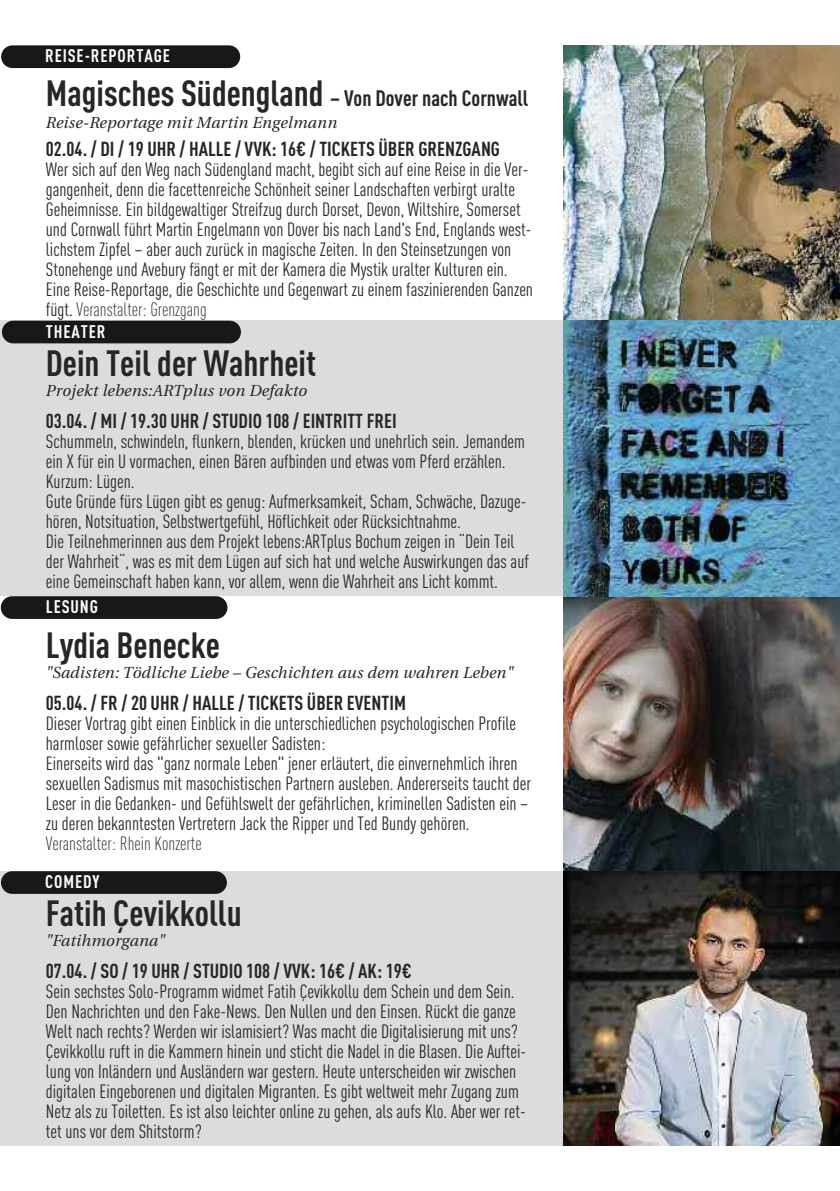
<style>
.page{position:relative;width:840px;height:1191px;background:#fff}
.page>*{position:absolute;margin:0;border:0;box-sizing:border-box;transform-origin:0 0}
.t1{font:700 36px "DIN Cond";color:#272526}
.t2{font:700 22px "DIN Cond";color:#272526}
.t3{font:700 20px "DIN Cond";color:#272526}
.t4{font:19px/20px "DIN Cond";color:#272526}
.t5{font:300 19px "DIN Cond";color:#272526}
.t6{font:700 18px "DIN Cond";letter-spacing:.05em;color:#fff}
.t7{font:italic 16px "Utopia";letter-spacing:.015em;color:#272526}
.s1{font-size:36px}
.s2{font-weight:300}
</style>
<div class="page">
<div style="left:0;top:871px;width:572px;height:274px;background:#dbdcde"></div>
<div style="left:0;top:321px;width:579px;height:275px;background:#dbdcde"></div>
<div style="left:1px;top:596px;width:226px;height:23px;background:#1a1718;border-radius:11px"></div>
<div style="left:1px;top:45px;width:239px;height:23px;background:#1a1718;border-radius:11px"></div>
<img style="left:563px;top:596px;width:276px;height:275px">
<img style="left:563px;top:45px;width:276px;height:276px">
<img style="left:563px;top:871px;width:276px;height:274px">
<div style="left:1px;top:871px;width:226px;height:23px;background:#1a1718;border-radius:11px"></div>
<img style="left:563px;top:321px;width:276px;height:275px">
<div style="left:2px;top:321px;width:239px;height:22px;background:#1a1718;border-radius:11px"></div>
<p class="t6" style="left:45px;top:50px;width:126px">REISE-REPORTAGE</p>
<p class="t2" style="left:46px;top:90px;width:483px"><span class="s1">Magisches Südengland</span> – Von Dover nach Cornwall</p>
<p class="t7" style="left:46px;top:116px;width:293px">Reise-Reportage mit Martin Engelmann</p>
<p class="t3" style="left:46px;top:141px;width:455px">02.04. / DI / 19 UHR / HALLE / VVK: 16€ / TICKETS ÜBER GRENZGANG</p>
<p class="t4" style="left:46px;top:161px;width:488px">Wer sich auf den Weg nach Südengland macht, begibt sich auf eine Reise in die Ver&shy;gangenheit, denn die facettenreiche Schönheit seiner Landschaften verbirgt uralte Geheimnisse. Ein bildgewaltiger Streifzug durch Dorset, Devon, Wiltshire, Somerset und Cornwall führt Martin Engelmann von Dover bis nach Land's End, Englands west&shy;lichstem Zipfel – aber auch zurück in magische Zeiten. In den Steinsetzungen von Stonehenge und Avebury fängt er mit der Kamera die Mystik uralter Kulturen ein.<br>Eine Reise-Reportage, die Geschichte und Gegenwart zu einem faszinierenden Ganzen fügt. <span class="s2">Veranstalter: Grenzgang</span></p>
<h1 class="t1" style="left:46px;top:350px;width:271px">Dein Teil der Wahrheit</h1>
<p class="t7" style="left:46px;top:384px;width:262px">Projekt lebens:ARTplus von Defakto</p>
<p class="t3" style="left:46px;top:413px;width:352px">03.04. / MI / 19.30 UHR / STUDIO 108 / EINTRITT FREI</p>
<p class="t4" style="left:46px;top:433px;width:484px">Schummeln, schwindeln, flunkern, blenden, krücken und unehrlich sein. Jemandem ein X für ein U vormachen, einen Bären aufbinden und etwas vom Pferd erzählen.<br>Kurzum: Lügen.<br>Gute Gründe fürs Lügen gibt es genug: Aufmerksamkeit, Scham, Schwäche, Dazuge&shy;hören, Notsituation, Selbstwertgefühl, Höflichkeit oder Rücksichtnahme.<br>Die Teilnehmerinnen aus dem Projekt lebens:ARTplus Bochum zeigen in “Dein Teil der Wahrheit“, was es mit dem Lügen auf sich hat und welche Auswirkungen das auf eine Gemeinschaft haben kann, vor allem, wenn die Wahrheit ans Licht kommt.</p>
<p class="t6" style="left:46px;top:325px;width:61px">THEATER</p>
<p class="t6" style="left:46px;top:600px;width:54px">LESUNG</p>
<h1 class="t1" style="left:46px;top:632px;width:175px">Lydia Benecke</h1>
<p class="t7" style="left:46px;top:666px;width:468px">"Sadisten: Tödliche Liebe – Geschichten aus dem wahren Leben"</p>
<p class="t3" style="left:46px;top:695px;width:361px">05.04. / FR / 20 UHR / HALLE / TICKETS ÜBER EVENTIM</p>
<p class="t4" style="left:46px;top:715px;width:486px">Dieser Vortrag gibt einen Einblick in die unterschiedlichen psychologischen Profile harmloser sowie gefährlicher sexueller Sadisten:<br>Einerseits wird das "ganz normale Leben" jener erläutert, die einvernehmlich ihren sexuellen Sadismus mit masochistischen Partnern ausleben. Andererseits taucht der Leser in die Gedanken- und Gefühlswelt der gefährlichen, kriminellen Sadisten ein – zu deren bekanntesten Vertretern Jack the Ripper und Ted Bundy gehören.</p>
<p class="t5" style="left:46px;top:836px;width:157px">Veranstalter: Rhein Konzerte</p>
<p class="t6" style="left:45px;top:875px;width:56px">COMEDY</p>
<h1 class="t1" style="left:46px;top:900px;width:197px">Fatih Çevikkollu</h1>
<p class="t7" style="left:46px;top:934px;width:120px">"Fatihmorgana"</p>
<p class="t3" style="left:46px;top:963px;width:367px">07.04. / SO / 19 UHR / STUDIO 108 / VVK: 16€ / AK: 19€</p>
<p class="t4" style="left:46px;top:983px;width:481px">Sein sechstes Solo-Programm widmet Fatih Çevikkollu dem Schein und dem Sein.<br>Den Nachrichten und den Fake-News. Den Nullen und den Einsen. Rückt die ganze Welt nach rechts? Werden wir islamisiert? Was macht die Digitalisierung mit uns?<br>Çevikkollu ruft in die Kammern hinein und sticht die Nadel in die Blasen. Die Auftei&shy;lung von Inländern und Ausländern war gestern. Heute unterscheiden wir zwischen digitalen Eingeborenen und digitalen Migranten. Es gibt weltweit mehr Zugang zum Netz als zu Toiletten. Es ist also leichter online zu gehen, als aufs Klo. Aber wer ret&shy;tet uns vor dem Shitstorm?</p>
</div>
